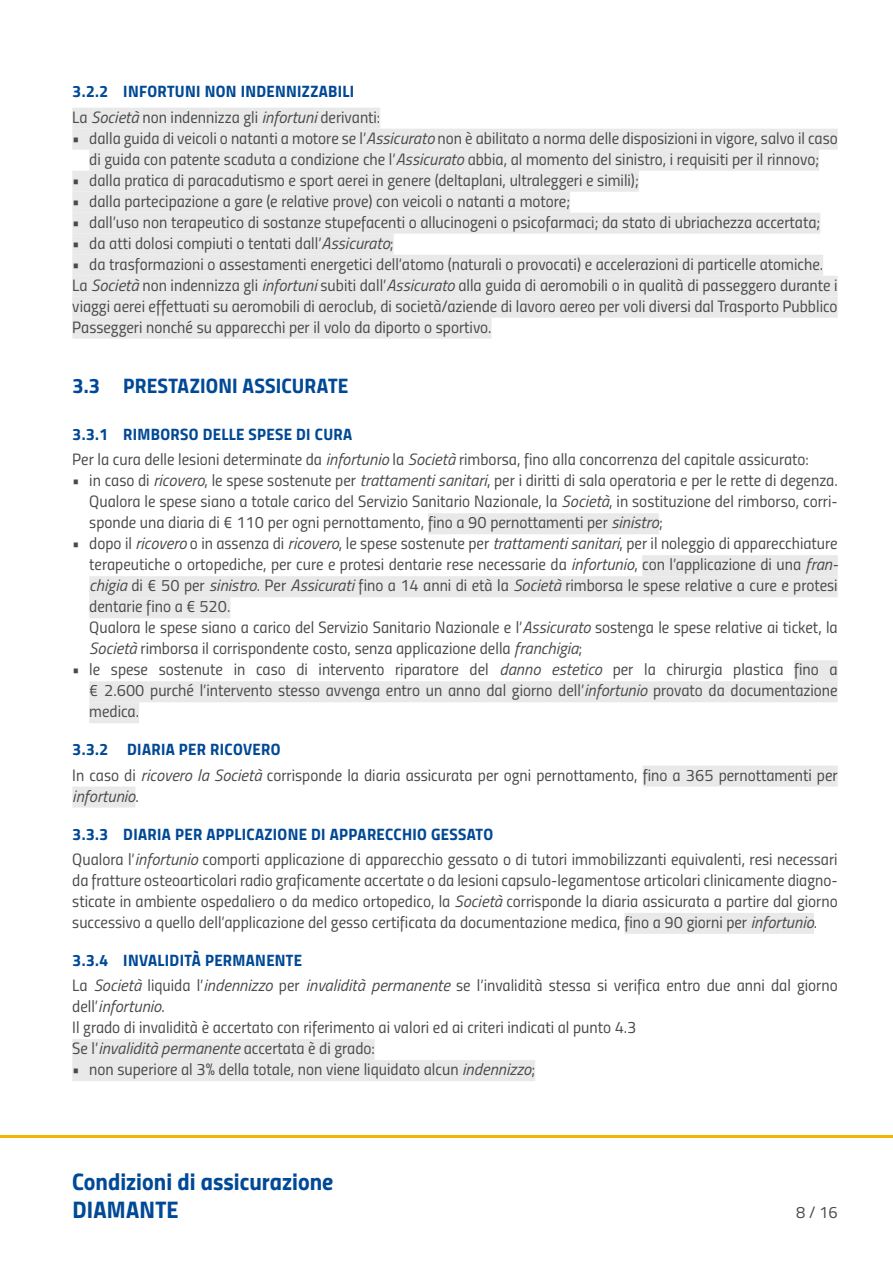
<style>
.page{position:relative;width:893px;height:1263px;background:#fff}
.page>*{position:absolute;margin:0;border:0;box-sizing:border-box;transform-origin:0 0}
.t1{font:24px/28.5px "Titillium Bold Upright";color:#004996}
.tit_14{font:21px "Titillium Bold Upright";letter-spacing:.005em;color:#004996}
._11n{font:16.5px/21px "Titillium Regular Upright";color:#4a4a49}
._11n_4-4{font:16.5px/21px "Titillium Regular Upright";color:#4a4a49;text-align:justify}
._11_4-4{font:16.5px/21px "Titillium Regular Upright";color:#4a4a49;text-align:center}
._11{font:16.5px/21px "Titillium Regular Upright";color:#4a4a49;text-align:justify}
._11n_4-0{font:16.5px/21px "Titillium Regular Upright";color:#4a4a49}
.tit_11{font:16.5px "Titillium Bold Upright";letter-spacing:.02em;color:#004996}
.s1{font-family:"Titillium";font-style:italic}
</style>
<div class="page">
<hr style="left:0;top:1135px;width:893px;height:3px;background:#f0b600">
<div style="left:72px;top:108px;width:308px;height:21px;background:#e9e9e9"></div>
<div style="left:72px;top:129px;width:766px;height:21px;background:#e9e9e9"></div>
<div style="left:89px;top:150px;width:730px;height:21px;background:#e9e9e9"></div>
<div style="left:72px;top:171px;width:567px;height:21px;background:#e9e9e9"></div>
<div style="left:72px;top:192px;width:498px;height:21px;background:#e9e9e9"></div>
<div style="left:72px;top:213px;width:748px;height:21px;background:#e9e9e9"></div>
<div style="left:72px;top:234px;width:322px;height:21px;background:#e9e9e9"></div>
<div style="left:72px;top:255px;width:751px;height:21px;background:#e9e9e9"></div>
<div style="left:72px;top:276px;width:766px;height:21px;background:#e9e9e9"></div>
<div style="left:72px;top:297px;width:766px;height:21px;background:#e9e9e9"></div>
<div style="left:72px;top:318px;width:420px;height:21px;background:#e9e9e9"></div>
<div style="left:428px;top:513px;width:231px;height:21px;background:#e9e9e9"></div>
<div style="left:642px;top:555px;width:196px;height:21px;background:#e9e9e9"></div>
<div style="left:89px;top:576px;width:749px;height:21px;background:#e9e9e9"></div>
<div style="left:89px;top:597px;width:141px;height:21px;background:#e9e9e9"></div>
<div style="left:794px;top:660px;width:44px;height:21px;background:#e9e9e9"></div>
<div style="left:89px;top:681px;width:749px;height:21px;background:#e9e9e9"></div>
<div style="left:89px;top:702px;width:50px;height:21px;background:#e9e9e9"></div>
<div style="left:643px;top:765px;width:195px;height:21px;background:#e9e9e9"></div>
<div style="left:72px;top:786px;width:63px;height:21px;background:#e9e9e9"></div>
<div style="left:624px;top:913px;width:190px;height:21px;background:#e9e9e9"></div>
<div style="left:72px;top:1039px;width:303px;height:21px;background:#e9e9e9"></div>
<div style="left:72px;top:1060px;width:463px;height:21px;background:#e9e9e9"></div>
<p class="tit_11" style="left:72px;top:79px;width:283px">3.2.2 INFORTUNI NON INDENNIZZABILI</p>
<p class="_11_4-4" style="left:72px;top:106px;width:309px">La <span class="s1">Società</span> non indennizza gli <span class="s1">infortuni</span> derivanti:</p>
<p class="_11_4-4" style="left:72px;top:127px;width:767px">• dalla guida di veicoli o natanti a motore se l’<span class="s1">Assicurato</span> non è abilitato a norma delle disposizioni in vigore, salvo il caso di guida con patente scaduta a condizione che l’<span class="s1">Assicurato</span> abbia, al momento del sinistro, i requisiti per il rinnovo;</p>
<p class="_11_4-4" style="left:72px;top:169px;width:568px">• dalla pratica di paracadutismo e sport aerei in genere (deltaplani, ultraleggeri e simili);</p>
<p class="_11_4-4" style="left:72px;top:190px;width:499px">• dalla partecipazione a gare (e relative prove) con veicoli o natanti a motore;</p>
<p class="_11_4-4" style="left:72px;top:211px;width:749px">• dall’uso non terapeutico di sostanze stupefacenti o allucinogeni o psicofarmaci; da stato di ubriachezza accertata;</p>
<p class="_11_4-4" style="left:72px;top:232px;width:323px">• da atti dolosi compiuti o tentati dall’<span class="s1">Assicurato</span>;</p>
<p class="_11_4-4" style="left:72px;top:253px;width:752px">• da trasformazioni o assestamenti energetici dell’atomo (naturali o provocati) e accelerazioni di particelle atomiche.</p>
<p class="_11" style="left:72px;top:274px;width:767px">La <span class="s1">Società</span> non indennizza gli <span class="s1">infortuni</span> subiti dall’<span class="s1">Assicurato</span> alla guida di aeromobili o in qualità di passeggero durante i viaggi aerei effettuati su aeromobili di aeroclub, di società/aziende di lavoro aereo per voli diversi dal Trasporto Pubblico Passeggeri nonché su apparecchi per il volo da diporto o sportivo.</p>
<p class="tit_14" style="left:72px;top:370px;width:278px">3.3 PRESTAZIONI ASSICURATE</p>
<p class="tit_11" style="left:72px;top:421px;width:281px">3.3.1 RIMBORSO DELLE SPESE DI CURA</p>
<p class="_11n" style="left:72px;top:448px;width:738px">Per la cura delle lesioni determinate da <span class="s1">infortunio</span> la <span class="s1">Società</span> rimborsa, fino alla concorrenza del capitale assicurato:</p>
<p class="_11n_4-4" style="left:89px;top:469px;width:750px;text-indent:-17px">• in caso di <span class="s1">ricovero</span>, le spese sostenute per <span class="s1">trattamenti sanitari</span>, per i diritti di sala operatoria e per le rette di degenza.<br>Qualora le spese siano a totale carico del Servizio Sanitario Nazionale, la <span class="s1">Società</span>, in sostituzione del rimborso, corri&shy;sponde una diaria di € 110 per ogni pernottamento, fino a 90 pernottamenti per <span class="s1">sinistro</span>;</p>
<p class="_11n_4-4" style="left:89px;top:532px;width:750px;text-indent:-17px">• dopo il <span class="s1">ricovero</span> o in assenza di <span class="s1">ricovero</span>, le spese sostenute per <span class="s1">trattamenti sanitari</span>, per il noleggio di apparecchiature terapeutiche o ortopediche, per cure e protesi dentarie rese necessarie da <span class="s1">infortunio</span>, con l’applicazione di una <span class="s1">fran&shy;chigia</span> di € 50 per <span class="s1">sinistro</span>. Per <span class="s1">Assicurati</span> fino a 14 anni di età la <span class="s1">Società</span> rimborsa le spese relative a cure e protesi dentarie fino a € 520.</p>
<p class="_11n_4-0" style="left:89px;top:616px;width:750px">Qualora le spese siano a carico del Servizio Sanitario Nazionale e l’<span class="s1">Assicurato</span> sostenga le spese relative ai ticket, la<br><span class="s1">Società</span> rimborsa il corrispondente costo, senza applicazione della <span class="s1">franchigia</span>;</p>
<p class="_11n_4-4" style="left:89px;top:658px;width:750px;text-indent:-17px">• le spese sostenute in caso di intervento riparatore del <span class="s1">danno estetico</span> per la chirurgia plastica fino a € 2.600 purché l’intervento stesso avvenga entro un anno dal giorno dell’<span class="s1">infortunio</span> provato da documentazione medica.</p>
<p class="tit_11" style="left:72px;top:737px;width:210px">3.3.2 DIARIA PER RICOVERO</p>
<p class="_11n" style="left:72px;top:763px;width:767px">In caso di <span class="s1">ricovero la Società</span> corrisponde la diaria assicurata per ogni pernottamento, fino a 365 pernottamenti per <span class="s1">infortunio</span>.</p>
<p class="tit_11" style="left:72px;top:821px;width:422px">3.3.3 DIARIA PER APPLICAZIONE DI APPARECCHIO GESSATO</p>
<p class="_11n" style="left:72px;top:848px;width:767px;text-align:justify">Qualora l’<span class="s1">infortunio</span> comporti applicazione di apparecchio gessato o di tutori immobilizzanti equivalenti, resi necessari da fratture osteoarticolari radio graficamente accertate o da lesioni capsulo-legamentose articolari clinicamente diagno&shy;sticate in ambiente ospedaliero o da medico ortopedico, la <span class="s1">Società</span> corrisponde la diaria assicurata a partire dal giorno successivo a quello dell’applicazione del gesso certificata da documentazione medica, fino a 90 giorni per <span class="s1">infortunio</span>.</p>
<p class="tit_11" style="left:72px;top:947px;width:231px">3.3.4 INVALIDITÀ PERMANENTE</p>
<p class="_11n" style="left:72px;top:974px;width:767px">La <span class="s1">Società</span> liquida l’<span class="s1">indennizzo</span> per <span class="s1">invalidità permanente</span> se l’invalidità stessa si verifica entro due anni dal giorno dell’<span class="s1">infortunio</span>.</p>
<p class="_11n" style="left:72px;top:1016px;width:566px">Il grado di invalidità è accertato con riferimento ai valori ed ai criteri indicati al punto 4.3</p>
<p class="_11" style="left:72px;top:1037px;width:304px">Se l’<span class="s1">invalidità permanente</span> accertata è di grado:</p>
<p class="_11_4-4" style="left:72px;top:1058px;width:464px">• non superiore al 3% della totale, non viene liquidato alcun <span class="s1">indennizzo</span>;</p>
<h1 class="t1" style="left:72px;top:1165px;width:263px">Condizioni di assicurazione<br>DIAMANTE</h1>
<p class="_11n" style="left:796px;top:1201px;width:43px">8 / 16</p>
</div>
